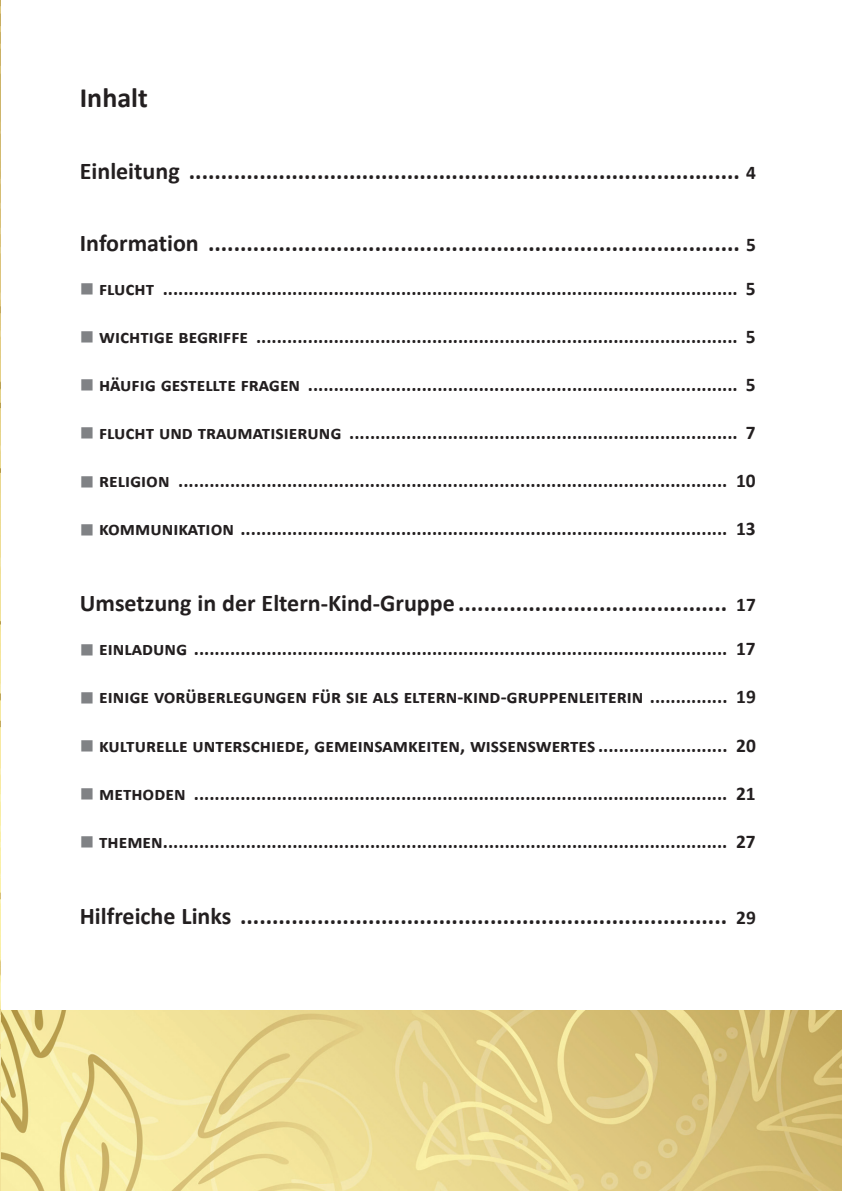
<style>
.page{position:relative;width:842px;height:1191px;background:#fff}
.page>*{position:absolute;margin:0;border:0;box-sizing:border-box;transform-origin:0 0}
.t1{font:700 28px "Calibri";color:#231f20}
.t2{font:700 24px "Calibri";color:#231f20}
.t3{font:700 19.4px "Calibri";color:#231f20}
.s1{font-size:19.4px}
.s2{color:#808285}
</style>
<div class="page">
<img style="left:1px;top:1010px;width:841px;height:180px">
<img style="left:0;top:0;width:1px;height:1190px">
<h1 class="t1" style="left:80px;top:80px;width:69px">Inhalt</h1>
<p class="t2" style="left:80px;top:156px;width:678px">Einleitung ...................................................................................... <span class="s1">4</span></p>
<p class="t2" style="left:80px;top:228px;width:678px">Information ................................................................................... <span class="s1">5</span></p>
<p class="t3" style="left:80px;top:277px;width:677px"><span class="s2">■</span> FLUCHT ............................................................................................................... 5</p>
<p class="t3" style="left:80px;top:325px;width:677px"><span class="s2">■</span> WICHTIGE BEGRIFFE ............................................................................................. 5</p>
<p class="t3" style="left:80px;top:373px;width:677px"><span class="s2">■</span> HÄUFIG GESTELLTE FRAGEN ................................................................................... 5</p>
<p class="t3" style="left:80px;top:421px;width:677px"><span class="s2">■</span> FLUCHT UND TRAUMATISIERUNG ........................................................................... 7</p>
<p class="t3" style="left:80px;top:469px;width:677px"><span class="s2">■</span> RELIGION .......................................................................................................... 10</p>
<p class="t3" style="left:80px;top:517px;width:677px"><span class="s2">■</span> KOMMUNIKATION .............................................................................................. 13</p>
<p class="t2" style="left:80px;top:588px;width:678px">Umsetzung in der Eltern-Kind-Gruppe .......................................... <span class="s1">17</span></p>
<p class="t3" style="left:80px;top:637px;width:677px"><span class="s2">■</span> EINLADUNG ....................................................................................................... 17</p>
<p class="t3" style="left:80px;top:685px;width:677px"><span class="s2">■</span> EINIGE VORÜBERLEGUNGEN FÜR SIE ALS ELTERN-KIND-GRUPPENLEITERIN ............... 19</p>
<p class="t3" style="left:80px;top:733px;width:677px"><span class="s2">■</span> KULTURELLE UNTERSCHIEDE, GEMEINSAMKEITEN, WISSENSWERTES ......................... 20</p>
<p class="t3" style="left:80px;top:781px;width:677px"><span class="s2">■</span> METHODEN ....................................................................................................... 21</p>
<p class="t3" style="left:80px;top:829px;width:677px"><span class="s2">■</span> THEMEN............................................................................................................. 27</p>
<p class="t2" style="left:80px;top:900px;width:678px">Hilfreiche Links ............................................................................ <span class="s1">29</span></p>
</div>
